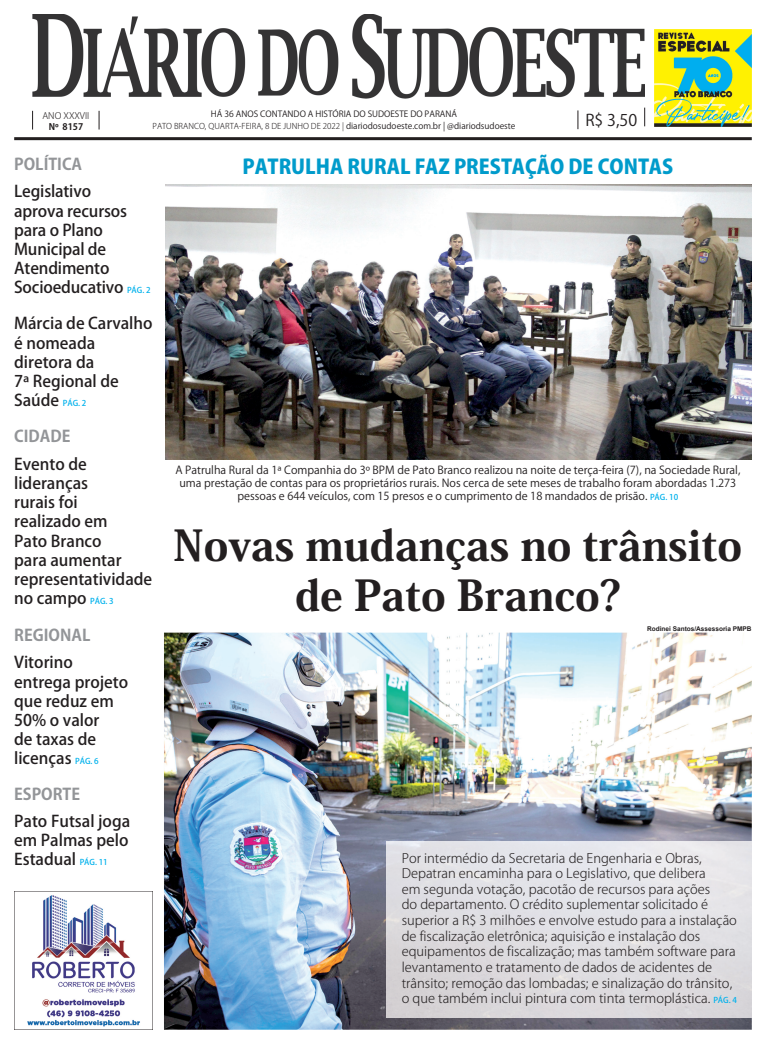
<style>
.page{position:relative;width:766px;height:1044px;background:#fff}
.page>*{position:absolute;margin:0;border:0;box-sizing:border-box;transform-origin:0 0}
.t1{font:800 42px/50.4px "Koz Min Pro";color:#231f20;text-align:center}
.t2{font:800 20px "Koz Go Pro";color:#009bcb}
.t3{font:500 16px/19.2px "Koz Go Pro";color:#231f20}
.t4{font:700 16px "Koz Go Pro";color:#939598}
.t5{font:16px "Koz Go Pro";color:#231f20}
.t6{font:300 13px/15.6px "Koz Go Pro";color:#231f20}
.t7{font:11px/13.2px "Koz Go Pro";color:#231f20;text-align:center}
.t8{font:300 9px/10.8px "Koz Go Pro";color:#231f20;text-align:center}
.t9{font:8.5px "Koz Go Pro";color:#231f20}
.t10{font:700 6.5px "Arial";color:#231f20}
.s1{font-weight:700}
.s2{font-weight:300;font-size:8px}
.s3{font-size:8px;color:#00b1ec}
.s4{font-weight:500;font-size:8px;color:#00b1ec}
</style>
<div class="page">
<hr style="left:14px;top:137px;width:737px;height:3px;background:#231f20">
<svg style="left:32px;top:111px;width:1px;height:18px"></svg>
<svg style="left:99px;top:111px;width:1px;height:18px"></svg>
<svg style="left:577px;top:110px;width:1px;height:19px"></svg>
<svg style="left:644px;top:108px;width:1px;height:18px"></svg>
<img style="left:33px;top:14px;width:611px;height:85px">
<img style="left:654px;top:29px;width:97px;height:97px">
<img style="left:14px;top:891px;width:139px;height:138px">
<img style="left:164px;top:632px;width:587px;height:397px">
<img style="left:386px;top:840px;width:365px;height:176px">
<img style="left:165px;top:184px;width:586px;height:275px">
<p class="t9" style="left:211px;top:108px;width:247px">HÁ 36 ANOS CONTANDO A HISTÓRIA DO SUDOESTE DO PARANÁ</p>
<p class="t2" style="left:242px;top:153px;width:432px">PATRULHA RURAL FAZ PRESTAÇÃO DE CONTAS</p>
<p class="t8" style="left:42px;top:110px;width:48px">ANO XXXVII<br><span class="s1">Nº 8157</span></p>
<p class="t9" style="left:152px;top:120px;width:364px"><span class="s2">PATO BRANCO, QUARTA-FEIRA, 8 DE JUNHO DE 2022 |</span> diariodosudoeste.com.br | @diariodsudoeste</p>
<p class="t5" style="left:585px;top:110px;width:53px">R$ 3,50</p>
<p class="t4" style="left:14px;top:154px;width:70px">POLÍTICA</p>
<p class="t3" style="left:14px;top:183px;width:138px">Legislativo<br>aprova recursos para o Plano<br>Municipal de<br>Atendimento<br>Socioeducativo <span class="s3">PÁG. 2</span></p>
<p class="t3" style="left:14px;top:314px;width:140px">Márcia de Carvalho é nomeada diretora da<br>7ª Regional de<br>Saúde <span class="s3">PÁG. 2</span></p>
<p class="t4" style="left:14px;top:426px;width:58px">CIDADE</p>
<p class="t3" style="left:14px;top:455px;width:140px">Evento de lideranças<br>rurais foi<br>realizado em<br>Pato Branco<br>para aumentar representatividade no campo <span class="s3">PÁG. 3</span></p>
<p class="t4" style="left:14px;top:625px;width:78px">REGIONAL</p>
<p class="t3" style="left:14px;top:653px;width:116px">Vitorino entrega projeto que reduz em<br>50% o valor<br>de taxas de licenças <span class="s3">PÁG. 6</span></p>
<p class="t4" style="left:14px;top:783px;width:67px">ESPORTE</p>
<p class="t3" style="left:14px;top:812px;width:117px;text-align:justify">Pato Futsal joga em Palmas pelo Estadual <span class="s3">PÁG. 11</span></p>
<p class="t7" style="left:175px;top:463px;width:566px">A Patrulha Rural da 1ª Companhia do 3º BPM de Pato Branco realizou na noite de terça-feira (7), na Sociedade Rural, uma prestação de contas para os proprietários rurais. Nos cerca de sete meses de trabalho foram abordadas 1.273 pessoas e 644 veículos, com 15 presos e o cumprimento de 18 mandados de prisão. <span class="s4">PÁG. 10</span></p>
<p class="t1" style="left:173px;top:517px;width:570px">Novas mudanças no trânsito de Pato Branco?</p>
<p class="t10" style="left:647px;top:624px;width:106px">Rodinei Santos/Assessoria PMPB</p>
<p class="t6" style="left:401px;top:849px;width:336px">Por intermédio da Secretaria de Engenharia e Obras, Depatran encaminha para o Legislativo, que delibera<br>em segunda votação, pacotão de recursos para ações<br>do departamento. O crédito suplementar solicitado é superior a R$ 3 milhões e envolve estudo para a instalação de fiscalização eletrônica; aquisição e instalação dos equipamentos de fiscalização; mas também software para levantamento e tratamento de dados de acidentes de trânsito; remoção das lombadas; e sinalização do trânsito, o que também inclui pintura com tinta termoplástica. <span class="s4">PÁG. 4</span></p>
</div>
